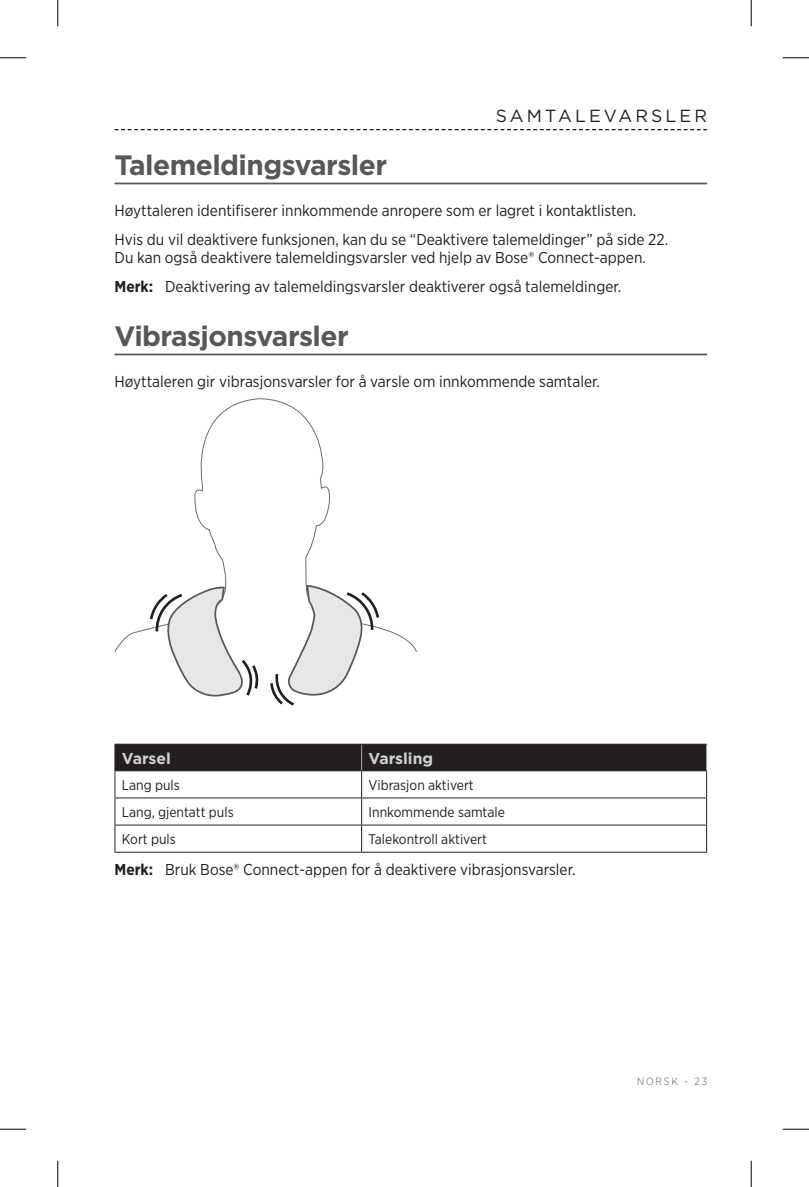
<style>
.page{position:relative;width:809px;height:1187px;background:#fff}
.page>*{position:absolute;margin:0;border:0;box-sizing:border-box;transform-origin:0 0}
.t1{font:700 28px "Gotham";letter-spacing:-.02em;color:#57585a}
.t2{font:17.5px "Gotham";letter-spacing:.18em;color:#231f20}
.t3{font:15.75px/29.4px "Gotham Narrow";color:#231f20}
.t4{font:700 15.75px "Gotham";color:#d1d2d4}
.t5{font:14px "Gotham Narrow";color:#231f20}
.t6{font:300 10.5px "Gotham Narrow";letter-spacing:.18em;color:#57585a}
.s1{font-weight:700}
</style>
<div class="page">
<svg style="left:114px;top:129px;width:593px;height:1px"></svg>
<hr style="left:114px;top:183px;width:593px;height:1px;background:#57585a">
<hr style="left:114px;top:353px;width:593px;height:2px;background:#57585a">
<svg style="left:114px;top:398px;width:303px;height:254px"></svg>
<svg style="left:269px;top:585px;width:112px;height:120px"></svg>
<svg style="left:148px;top:586px;width:112px;height:111px"></svg>
<hr style="left:114px;top:851px;width:247px;height:1px;background:#231f20">
<hr style="left:361px;top:851px;width:346px;height:1px;background:#231f20">
<hr style="left:114px;top:743px;width:247px;height:1px;background:#231f20">
<hr style="left:361px;top:743px;width:346px;height:1px;background:#231f20">
<svg style="left:114px;top:744px;width:593px;height:107px"></svg>
<svg style="left:0;top:57px;width:26px;height:1px"></svg>
<svg style="left:782px;top:57px;width:26px;height:1px"></svg>
<svg style="left:0;top:1128px;width:26px;height:1px"></svg>
<svg style="left:782px;top:1128px;width:26px;height:1px"></svg>
<svg style="left:57px;top:0;width:1px;height:26px"></svg>
<svg style="left:57px;top:1160px;width:1px;height:26px"></svg>
<svg style="left:750px;top:0;width:1px;height:26px"></svg>
<svg style="left:750px;top:1160px;width:1px;height:26px"></svg>
<p class="t2" style="left:496px;top:105px;width:213px">SAMTALEVARSLER</p>
<h1 class="t1" style="left:114px;top:146px;width:274px">Talemeldingsvarsler</h1>
<p class="t3" style="left:114px;top:195px;width:555px">Høyttaleren identifiserer innkommende anropere som er lagret i kontaktlisten.<br>Hvis du vil deaktivere funksjonen, kan du se “Deaktivere talemeldinger” på side 22.</p>
<p class="t3" style="left:114px;top:242px;width:533px">Du kan også deaktivere talemeldingsvarsler ved hjelp av Bose® Connect-appen.<br><span class="s1">Merk:</span> Deaktivering av talemeldingsvarsler deaktiverer også talemeldinger.</p>
<h1 class="t1" style="left:114px;top:317px;width:236px">Vibrasjonsvarsler</h1>
<p class="t3" style="left:114px;top:366px;width:487px">Høyttaleren gir vibrasjonsvarsler for å varsle om innkommende samtaler.</p>
<p class="t4" style="left:122px;top:747px;width:50px">Varsel</p>
<p class="t4" style="left:368px;top:747px;width:66px">Varsling</p>
<p class="t5" style="left:122px;top:776px;width:59px">Lang puls</p>
<p class="t5" style="left:368px;top:776px;width:107px">Vibrasjon aktivert</p>
<p class="t5" style="left:122px;top:803px;width:113px">Lang, gjentatt puls</p>
<p class="t5" style="left:368px;top:803px;width:138px">Innkommende samtale</p>
<p class="t5" style="left:122px;top:830px;width:55px">Kort puls</p>
<p class="t5" style="left:368px;top:830px;width:120px">Talekontroll aktivert</p>
<p class="t3" style="left:114px;top:854px;width:462px"><span class="s1">Merk:</span> Bruk Bose® Connect-appen for å deaktivere vibrasjonsvarsler.</p>
<p class="t6" style="left:637px;top:1075px;width:71px">NORSK - 23</p>
</div>
